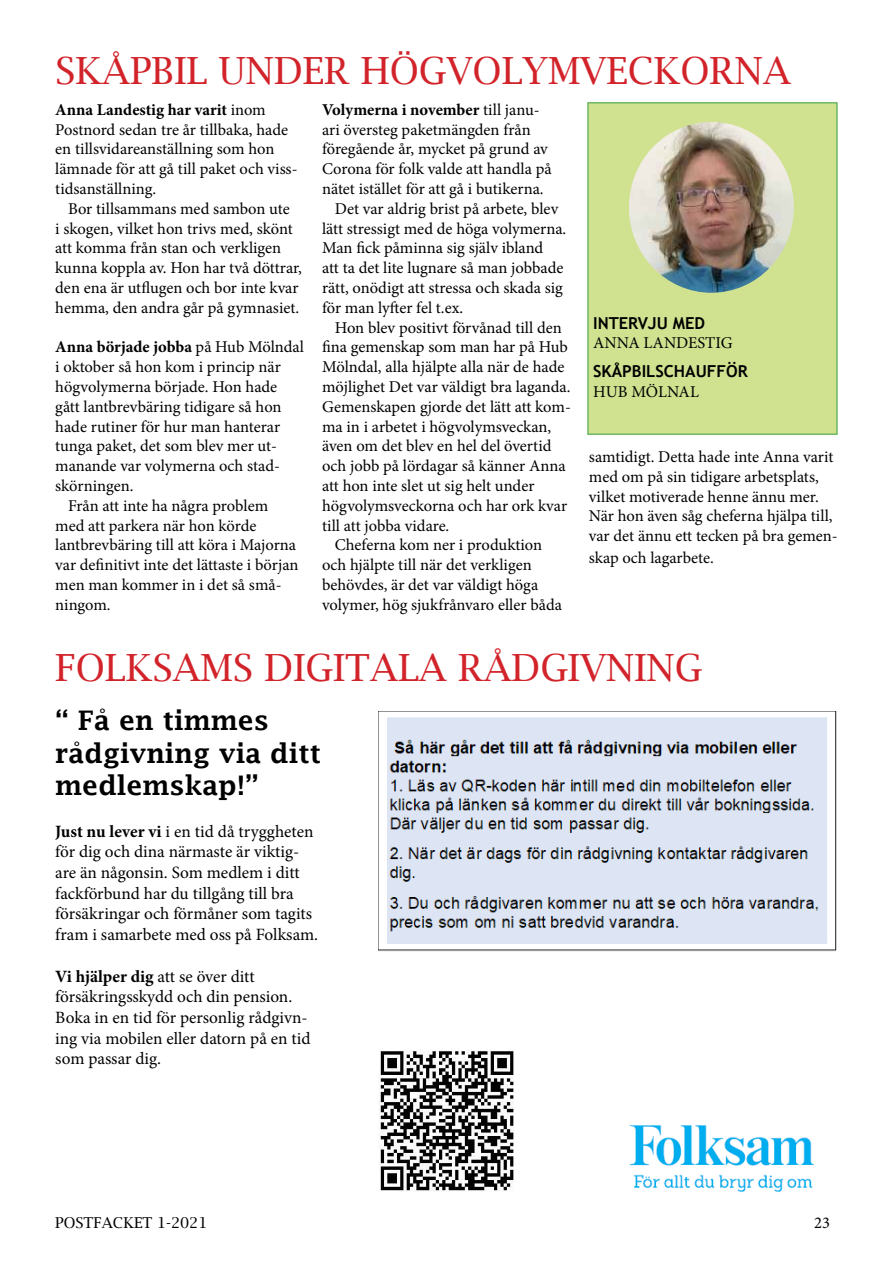
<style>
.page{position:relative;width:893px;height:1263px;background:#fff}
.page>*{position:absolute;margin:0;border:0;box-sizing:border-box;transform-origin:0 0}
.t1{font:37.5px "Lucida Bright";color:#d2232a}
.t2{font:600 27px/32.4px "Lucida Fax";color:#000}
.t3{font:17.25px/20.7px "Minion Pro";color:#000}
.t4{font:16.5px/19.8px "Minion Pro";color:#000}
.t5{font:700 16.5px "Minion Pro";color:#000}
.t6{font:700 16.5px "Trebuchet MS";color:#000}
.t7{font:15px "Lucida Bright";color:#000}
.s1{font-weight:700}
.s2{font-weight:400}
</style>
<div class="page">
<div style="left:587px;top:102px;width:251px;height:333px;background:#d0e290;border:2px solid #6eb864"></div>
<img style="left:629px;top:122px;width:165px;height:171px">
<img style="left:629px;top:1125px;width:185px;height:68px">
<img style="left:378px;top:1050px;width:136px;height:141px">
<img style="left:378px;top:711px;width:459px;height:241px">
<h1 class="t1" style="left:55px;top:49px;width:737px">SKÅPBIL UNDER HÖGVOLYMVECKORNA</h1>
<p class="t4" style="left:55px;top:100px;width:244px"><span class="s1">Anna Landestig har varit</span> inom<br>Postnord sedan tre år tillbaka, hade en tillsvidareanställning som hon lämnade för att gå till paket och viss&shy;tidsanställning.</p>
<p class="t4" style="left:55px;top:199px;width:248px;text-indent:13px">Bor tillsammans med sambon ute<br>i skogen, vilket hon trivs med, skönt att komma från stan och verkligen kunna koppla av. Hon har två döttrar, den ena är utflugen och bor inte kvar hemma, den andra går på gymnasiet.</p>
<p class="t5" style="left:55px;top:336px;width:250px">Anna började jobba <span class="s2">på Hub Mölndal</span></p>
<p class="t4" style="left:55px;top:357px;width:227px">i oktober så hon kom i princip när</p>
<p class="t4" style="left:55px;top:377px;width:224px">högvolymerna började. Hon hade</p>
<p class="t4" style="left:55px;top:397px;width:228px">gått lantbrevbäring tidigare så hon</p>
<p class="t4" style="left:55px;top:417px;width:226px">hade rutiner för hur man hanterar</p>
<p class="t4" style="left:55px;top:436px;width:223px">tunga paket, det som blev mer ut-</p>
<p class="t4" style="left:55px;top:456px;width:226px">manande var volymerna och stad-</p>
<p class="t4" style="left:55px;top:476px;width:80px">skörningen.</p>
<p class="t4" style="left:68px;top:496px;width:202px">Från att inte ha några problem</p>
<p class="t4" style="left:55px;top:516px;width:203px">med att parkera när hon körde</p>
<p class="t4" style="left:55px;top:535px;width:242px">lantbrevbäring till att köra i Majorna</p>
<p class="t4" style="left:55px;top:555px;width:245px">var definitivt inte det lättaste i början</p>
<p class="t4" style="left:55px;top:575px;width:228px">men man kommer in i det så små-</p>
<p class="t4" style="left:55px;top:595px;width:57px">ningom.</p>
<p class="t5" style="left:322px;top:98px;width:219px">Volymerna i november <span class="s2">till janu-</span></p>
<p class="t4" style="left:322px;top:120px;width:210px">ari översteg paketmängden från</p>
<p class="t4" style="left:322px;top:139px;width:227px">föregående år, mycket på grund av</p>
<p class="t4" style="left:322px;top:159px;width:231px">Corona för folk valde att handla på</p>
<p class="t4" style="left:322px;top:179px;width:223px">nätet istället för att gå i butikerna.</p>
<p class="t4" style="left:335px;top:199px;width:225px">Det var aldrig brist på arbete, blev</p>
<p class="t4" style="left:322px;top:219px;width:246px">lätt stressigt med de höga volymerna.</p>
<p class="t4" style="left:322px;top:238px;width:223px">Man fick påminna sig själv ibland</p>
<p class="t4" style="left:322px;top:258px;width:243px">att ta det lite lugnare så man jobbade</p>
<p class="t4" style="left:322px;top:278px;width:242px">rätt, onödigt att stressa och skada sig</p>
<p class="t4" style="left:322px;top:298px;width:143px">för man lyfter fel t.ex.</p>
<p class="t4" style="left:335px;top:318px;width:229px">Hon blev positivt förvånad till den</p>
<p class="t4" style="left:322px;top:337px;width:247px">fina gemenskap som man har på Hub</p>
<p class="t4" style="left:322px;top:357px;width:244px">Mölndal, alla hjälpte alla när de hade</p>
<p class="t4" style="left:322px;top:377px;width:250px">möjlighet Det var väldigt bra laganda.</p>
<p class="t4" style="left:322px;top:397px;width:250px">Gemenskapen gjorde det lätt att kom-</p>
<p class="t4" style="left:322px;top:417px;width:231px">ma in i arbetet i högvolymsveckan,</p>
<p class="t4" style="left:322px;top:436px;width:231px">även om det blev en hel del övertid</p>
<p class="t4" style="left:322px;top:456px;width:245px">och jobb på lördagar så känner Anna</p>
<p class="t4" style="left:322px;top:476px;width:214px">att hon inte slet ut sig helt under</p>
<p class="t4" style="left:322px;top:496px;width:247px">högvolymsveckorna och har ork kvar</p>
<p class="t4" style="left:322px;top:516px;width:129px">till att jobba vidare.</p>
<p class="t4" style="left:335px;top:535px;width:209px">Cheferna kom ner i produktion</p>
<p class="t4" style="left:322px;top:555px;width:211px">och hjälpte till när det verkligen</p>
<p class="t4" style="left:322px;top:575px;width:218px">behövdes, är det var väldigt höga</p>
<p class="t4" style="left:322px;top:595px;width:241px">volymer, hög sjukfrånvaro eller båda</p>
<p class="t6" style="left:593px;top:312px;width:114px">INTERVJU MED</p>
<p class="t4" style="left:593px;top:333px;width:141px">ANNA LANDESTIG</p>
<p class="t6" style="left:593px;top:361px;width:156px">SKÅPBILSCHAUFFÖR</p>
<p class="t4" style="left:593px;top:381px;width:107px">HUB MÖLNAL</p>
<p class="t4" style="left:589px;top:447px;width:250px">samtidigt. Detta hade inte Anna varit med om på sin tidigare arbetsplats, vilket motiverade henne ännu mer.<br>När hon även såg cheferna hjälpa till, var det ännu ett tecken på bra gemen-</p>
<p class="t4" style="left:589px;top:548px;width:126px">skap och lagarbete.</p>
<h1 class="t1" style="left:55px;top:646px;width:648px">FOLKSAMS DIGITALA RÅDGIVNING</h1>
<h2 class="t2" style="left:55px;top:704px;width:268px">“ Få en timmes rådgivning via ditt medlemskap!”</h2>
<p class="t3" style="left:55px;top:821px;width:264px"><span class="s1">Just nu lever vi</span> i en tid då tryggheten för dig och dina närmaste är viktig&shy;are än någonsin. Som medlem i ditt fackförbund har du tillgång till bra försäkringar och förmåner som tagits fram i samarbete med oss på Folksam.</p>
<p class="t3" style="left:55px;top:966px;width:257px"><span class="s1">Vi hjälper dig</span> att se över ditt försäkringsskydd och din pension.<br>Boka in en tid för personlig rådgivn&shy;ing via mobilen eller datorn på en tid som passar dig.</p>
<p class="t7" style="left:55px;top:1214px;width:154px">POSTFACKET 1-2021</p>
<p class="t4" style="left:814px;top:1213px;width:17px">23</p>
</div>
